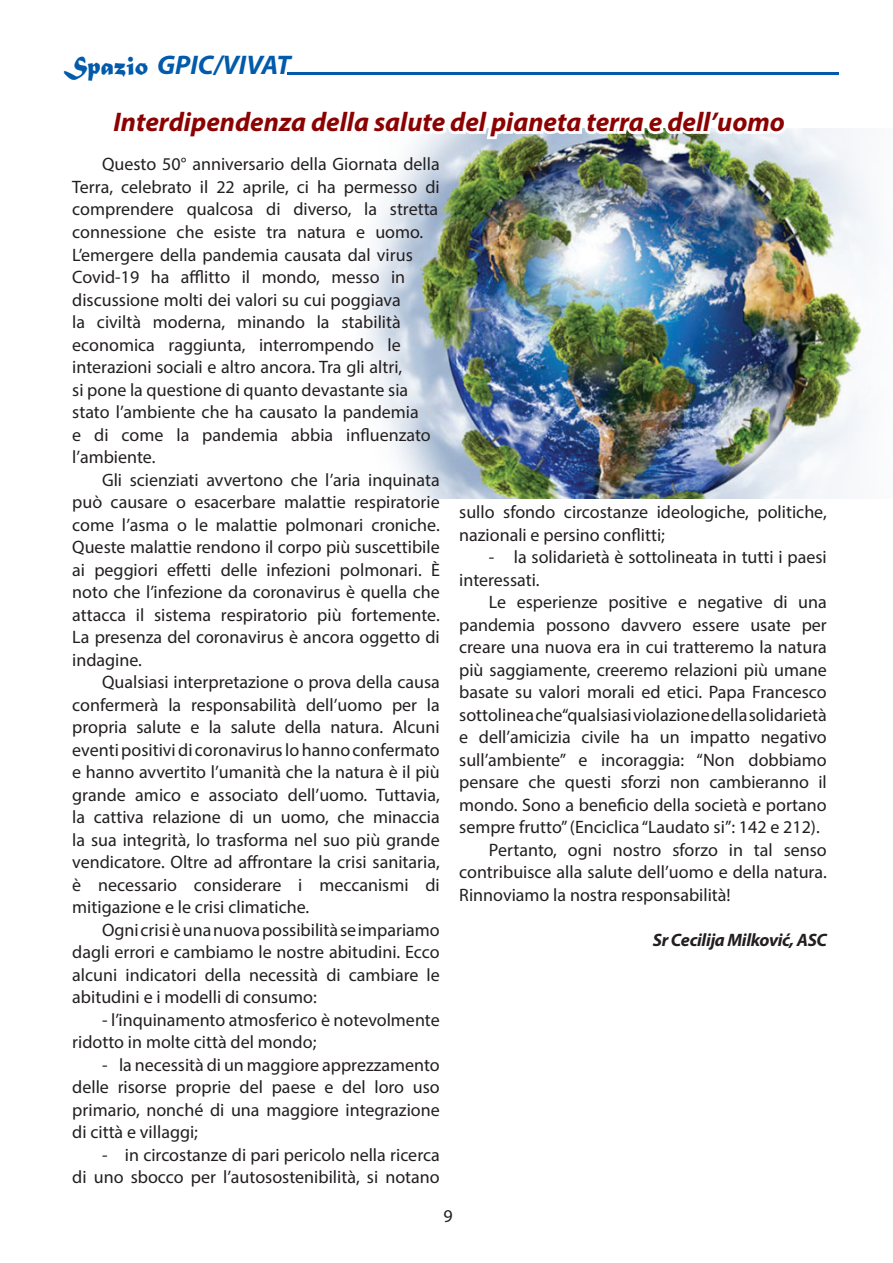
<style>
.page{position:relative;width:893px;height:1263px;background:#fff}
.page>*{position:absolute;margin:0;border:0;box-sizing:border-box;transform-origin:0 0}
.t1{font:italic 700 27px "Myriad Pro";color:#8b0202}
.t2{font:italic 700 27px "Myriad Pro";color:#015aaa}
.t3{font:18px/22.5px "Myriad Pro";color:#231f20}
.t4{font:italic 700 18px "Myriad Pro";letter-spacing:-.02em;color:#231f20}
.s1{font-family:"Matura MT Script Capitals";font-weight:400;font-style:normal}
</style>
<div class="page">
<img style="left:365px;top:129px;width:509px;height:370px">
<svg style="left:287px;top:72px;width:552px;height:71px"></svg>
<h1 class="t2" style="left:64px;top:48px;width:228px"><span class="s1">Spazio</span> GPIC/VIVAT</h1>
<h1 class="t1" style="left:113px;top:104px;width:673px">Interdipendenza della salute del pianeta terra e dell’uomo</h1>
<p class="t3" style="left:72px;top:153px;width:369px;text-indent:30px">Questo 50° anniversario della Giornata della Terra, celebrato il 22 aprile, ci ha permesso di comprendere qualcosa di diverso, la stretta connessione che esiste tra natura e uomo.<br>L’emergere della pandemia causata dal virus Covid-19 ha afflitto il mondo, messo in discussione molti dei valori su cui poggiava<br>la civiltà moderna, minando la stabilità economica raggiunta, interrompendo le interazioni sociali e altro ancora. Tra gli altri,<br>si pone la questione di quanto devastante sia stato l’ambiente che ha causato la pandemia<br>e di come la pandemia abbia influenzato l’ambiente.</p>
<p class="t3" style="left:72px;top:468px;width:369px;text-align:justify;text-indent:30px">Gli scienziati avvertono che l’aria inquinata può causare o esacerbare malattie respiratorie come l’asma o le malattie polmonari croniche.<br>Queste malattie rendono il corpo più suscettibile ai peggiori effetti delle infezioni polmonari. È noto che l’infezione da coronavirus è quella che attacca il sistema respiratorio più fortemente.<br>La presenza del coronavirus è ancora oggetto di indagine.</p>
<p class="t3" style="left:72px;top:670px;width:369px;text-align:justify;text-indent:30px">Qualsiasi interpretazione o prova della causa confermerà la responsabilità dell’uomo per la propria salute e la salute della natura. Alcuni eventi positivi di coronavirus lo hanno confermato e hanno avvertito l’umanità che la natura è il più grande amico e associato dell’uomo. Tuttavia, la cattiva relazione di un uomo, che minaccia la sua integrità, lo trasforma nel suo più grande vendicatore. Oltre ad affrontare la crisi sanitaria, è necessario considerare i meccanismi di mitigazione e le crisi climatiche.</p>
<p class="t3" style="left:72px;top:918px;width:369px;text-align:justify;text-indent:30px">Ogni crisi è una nuova possibilità se impariamo dagli errori e cambiamo le nostre abitudini. Ecco alcuni indicatori della necessità di cambiare le abitudini e i modelli di consumo:</p>
<p class="t3" style="left:72px;top:1008px;width:369px;text-indent:30px">- l’inquinamento atmosferico è notevolmente ridotto in molte città del mondo;</p>
<p class="t3" style="left:72px;top:1053px;width:369px;text-align:justify;text-indent:30px">- la necessità di un maggiore apprezzamento delle risorse proprie del paese e del loro uso primario, nonché di una maggiore integrazione di città e villaggi;</p>
<p class="t3" style="left:72px;top:1143px;width:369px;text-align:right">- in circostanze di pari pericolo nella ricerca<br>di uno sbocco per l’autosostenibilità, si notano</p>
<p class="t3" style="left:459px;top:500px;width:369px">sullo sfondo circostanze ideologiche, politiche, nazionali e persino conflitti;</p>
<p class="t3" style="left:459px;top:545px;width:369px;text-indent:30px">- la solidarietà è sottolineata in tutti i paesi interessati.</p>
<p class="t3" style="left:489px;top:590px;width:339px">Le esperienze positive e negative di una</p>
<p class="t3" style="left:459px;top:613px;width:369px">pandemia possono davvero essere usate per</p>
<p class="t3" style="left:459px;top:635px;width:369px">creare una nuova era in cui tratteremo la natura</p>
<p class="t3" style="left:459px;top:658px;width:369px">più saggiamente, creeremo relazioni più umane</p>
<p class="t3" style="left:459px;top:680px;width:369px">basate su valori morali ed etici. Papa Francesco</p>
<p class="t3" style="left:459px;top:703px;width:369px">sottolinea che “qualsiasi violazione della solidarietà</p>
<p class="t3" style="left:459px;top:725px;width:369px">e dell’amicizia civile ha un impatto negativo</p>
<p class="t3" style="left:459px;top:748px;width:369px">sull’ambiente” e incoraggia: “Non dobbiamo</p>
<p class="t3" style="left:459px;top:770px;width:369px">pensare che questi sforzi non cambieranno il</p>
<p class="t3" style="left:459px;top:793px;width:369px">mondo. Sono a beneficio della società e portano</p>
<p class="t3" style="left:459px;top:815px;width:362px">sempre frutto” (Enciclica “Laudato si”: 142 e 212).</p>
<p class="t3" style="left:489px;top:838px;width:339px">Pertanto, ogni nostro sforzo in tal senso</p>
<p class="t3" style="left:459px;top:860px;width:369px">contribuisce alla salute dell’uomo e della natura.</p>
<p class="t3" style="left:459px;top:883px;width:273px">Rinnoviamo la nostra responsabilità!</p>
<p class="t4" style="left:653px;top:928px;width:176px">Sr Cecilija Milković, ASC</p>
<p class="t3" style="left:443px;top:1205px;width:11px">9</p>
</div>
